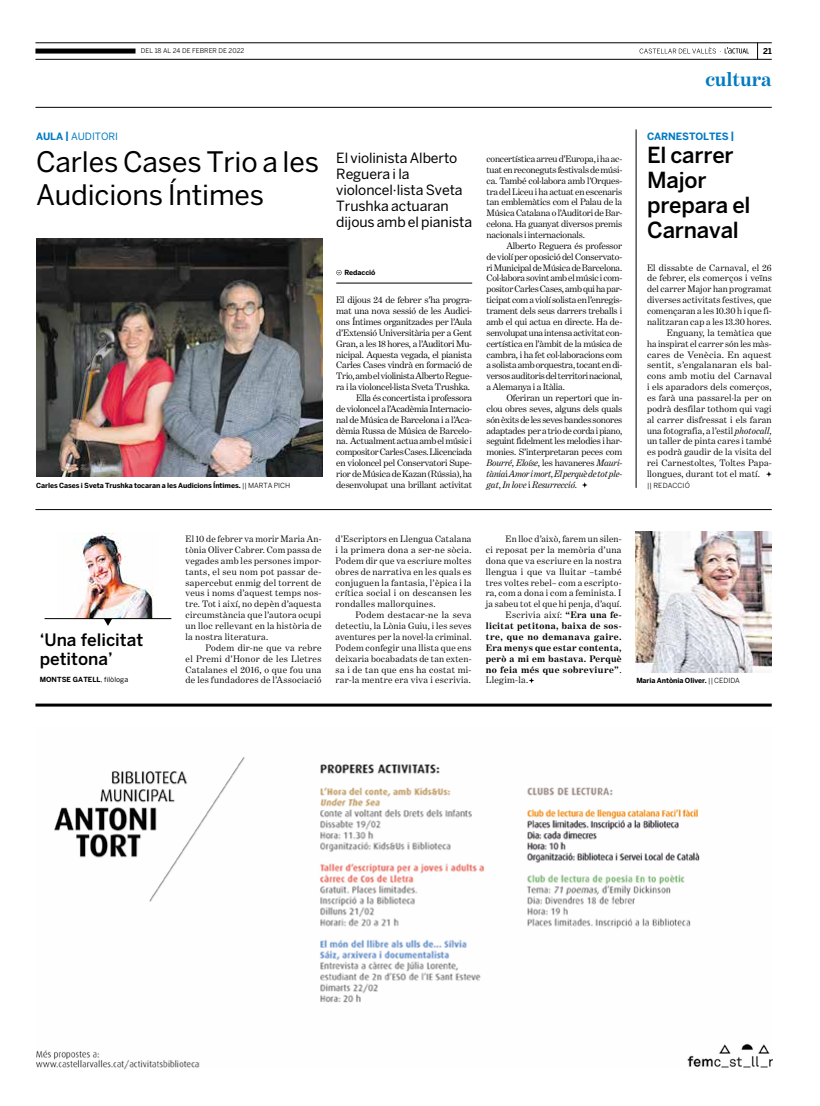
<style>
.page{position:relative;width:820px;height:1106px;background:#fff}
.page>*{position:absolute;margin:0;border:0;box-sizing:border-box;transform-origin:0 0}
.t1{font:28px/33px "Benton Sans";letter-spacing:-.005em;color:#000}
.t2{font:500 22px/25px "Benton Sans";letter-spacing:-.01em;color:#000}
.t3{font:700 20px "Benton Modern One";letter-spacing:-.005em;color:#007ac2}
.t4{font:500 17px/18px "Benton Sans";color:#000}
.t5{font:14px/16px "Benton Sans";letter-spacing:-.005em;color:#000}
.t6{font:10px "Benton Sans";letter-spacing:-.005em;color:#007ac2}
.t7{font:700 10px "Benton Sans";letter-spacing:-.01em;color:#007ac2}
.t8{font:9.5px/10.9px "Benton Modern One";letter-spacing:.01em;color:#000;text-align:justify}
.t9{font:9.5px/10.9px "Benton Modern One";letter-spacing:-.015em;color:#000;text-align:right}
.t10{font:700 9.5px "Benton Modern One";letter-spacing:.035em;color:#000}
.t11{font:9.5px "Benton Modern One";letter-spacing:.03em;color:#000}
.t12{font:9.5px "Benton Modern One";letter-spacing:.035em;color:#000}
.t13{font:italic 9.5px "Benton Modern One";letter-spacing:-.005em;color:#000}
.t14{font:700 8px "Benton Sans";color:#000}
.t15{font:700 7px "Benton Sans";letter-spacing:-.01em;color:#000}
.t16{font:7px "Benton Sans";letter-spacing:.02em;color:#000}
.t17{font:6.5px "Benton Sans";letter-spacing:.005em;color:#000}
.s1{font-weight:700}
.s2{font-style:italic}
.s3{font-weight:400}
.s4{font-style:normal}
</style>
<div class="page">
<svg style="left:757px;top:44px;width:1px;height:15px"></svg>
<svg style="left:639px;top:47px;width:109px;height:7px"></svg>
<hr style="left:35px;top:107px;width:736px;height:1px;background:#000">
<hr style="left:35px;top:43px;width:736px;height:1px;background:#000">
<hr style="left:35px;top:59px;width:736px;height:1px;background:#000">
<div style="left:35px;top:49px;width:100px;height:5px;background:#000"></div>
<img style="left:36px;top:757px;width:736px;height:312px">
<hr style="left:35px;top:703px;width:736px;height:3px;background:#000">
<svg style="left:336px;top:270px;width:5px;height:5px"></svg>
<hr style="left:336px;top:283px;width:136px;height:1px;background:#000">
<svg style="left:582px;top:482px;width:5px;height:6px"></svg>
<img style="left:36px;top:238px;width:286px;height:239px">
<img style="left:74px;top:532px;width:79px;height:86px">
<hr style="left:45px;top:618px;width:126px;height:1px;background:#000">
<hr style="left:35px;top:509px;width:736px;height:1px;background:#000">
<svg style="left:104px;top:618px;width:8px;height:8px"></svg>
<svg style="left:529px;top:678px;width:5px;height:5px"></svg>
<svg style="left:766px;top:471px;width:5px;height:6px"></svg>
<hr style="left:635px;top:129px;width:1px;height:359px;background:#000">
<img style="left:635px;top:531px;width:136px;height:141px">
<p class="t6" style="left:36px;top:131px;width:83px"><span class="s1">AULA |</span> AUDITORI</p>
<p class="t17" style="left:141px;top:47px;width:105px">DEL 18 AL 24 DE FEBRER DE 2022</p>
<p class="t14" style="left:762px;top:46px;width:10px">21</p>
<h3 class="t3" style="left:705px;top:68px;width:68px">cultura</h3>
<p class="t7" style="left:646px;top:131px;width:89px">CARNESTOLTES |</p>
<h1 class="t1" style="left:36px;top:145px;width:284px">Carles Cases Trio a les<br>Audicions Íntimes</h1>
<h3 class="t5" style="left:336px;top:150px;width:137px">El violinista Alberto<br>Reguera i la violoncel·lista Sveta<br>Trushka actuaran dijous amb el pianista</h3>
<p class="t8" style="left:486px;top:153px;width:137px">concertística arreu d’Europa, i ha ac&shy;tuat en reconeguts festivals de músi&shy;ca. També col·labora amb l’Orques&shy;tra del Liceu i ha actuat en escenaris tan emblemàtics com el Palau de la Música Catalana o l’Auditori de Bar&shy;celona. Ha guanyat diversos premis nacionals i internacionals.</p>
<p class="t8" style="left:486px;top:240px;width:137px;text-indent:20px">Alberto Reguera és professor de violí per oposició del Conservato&shy;ri Municipal de Música de Barcelona.<br>Col·labora sovint amb el músic i com&shy;positor Carles Cases, amb qui ha par&shy;ticipat com a violí solista en l’enregis&shy;trament dels seus darrers treballs i amb el qui actua en directe. Ha de&shy;senvolupat una intensa activitat con&shy;certística en l’àmbit de la música de cambra, i ha fet col·laboracions com a solista amb orquestra, tocant en di&shy;versos auditoris del territori nacional, a Alemanya i a Itàlia.</p>
<p class="t8" style="left:486px;top:392px;width:137px;text-indent:20px">Oferiran un repertori que in&shy;clou obres seves, alguns dels quals són èxits de les seves bandes sonores adaptades per a trio de corda i piano, seguint fidelment les melodies i har&shy;monies. S’interpretaran peces com <span class="s2">Bourré</span>, <span class="s2">Eloíse</span>, les havaneres <span class="s2">Mauri&shy;tània</span>i <span class="s2">Amor i mort</span>, <span class="s2">El perquè de tot ple-</span></p>
<p class="t15" style="left:344px;top:268px;width:33px">Redacció</p>
<p class="t9" style="left:336px;top:294px;width:137px">El dijous 24 de febrer s’ha progra&shy;mat una nova sessió de les Audici&shy;ons Íntimes organitzades per l’Aula d’Extensió Universitària per a Gent Gran, a les 18 hores, a l’Auditori Mu&shy;nicipal. Aquesta vegada, el pianista Carles Cases vindrà en formació de Trio, amb el violinista Alberto Regue&shy;ra i la violoncel·lista Sveta Trushka.<br>Ella és concertista i professora<br>de violoncel a l’Acadèmia Internacio&shy;nal de Música de Barcelona i a l’Aca&shy;dèmia Russa de Música de Barcelo&shy;na. Actualment actua amb el músic i compositor Carles Cases. Llicenciada en violoncel pel Conservatori Supe&shy;rior de Música de Kazan (Rússia), ha desenvolupat una brillant activitat</p>
<p class="t15" style="left:36px;top:481px;width:255px">Carles Cases i Sveta Trushka tocaran a les Audicions Íntimes. <span class="s3">|| MARTA PICH</span></p>
<p class="t13" style="left:486px;top:479px;width:92px">gat<span class="s4">,</span> In love <span class="s4">i</span> Resurrecció<span class="s4">.</span></p>
<h2 class="t2" style="left:646px;top:142px;width:105px">El carrer<br>Major prepara el<br>Carnaval</h2>
<p class="t8" style="left:646px;top:262px;width:126px">El dissabte de Carnaval, el 26</p>
<p class="t8" style="left:646px;top:273px;width:126px">de febrer, els comerços i veïns</p>
<p class="t8" style="left:646px;top:284px;width:126px">del carrer Major han programat</p>
<p class="t8" style="left:646px;top:294px;width:126px">diverses activitats festives, que</p>
<p class="t8" style="left:646px;top:305px;width:126px">començaran a les 10.30 h i que fi-</p>
<p class="t8" style="left:646px;top:316px;width:126px">nalitzaran cap a les 13.30 hores.</p>
<p class="t8" style="left:666px;top:327px;width:106px">Enguany, la temàtica que</p>
<p class="t8" style="left:646px;top:338px;width:126px">ha inspirat el carrer són les màs-</p>
<p class="t11" style="left:646px;top:349px;width:126px">cares de Venècia. En aquest</p>
<p class="t8" style="left:646px;top:360px;width:126px">sentit, s’engalanaran els bal-</p>
<p class="t8" style="left:646px;top:370px;width:126px">cons amb motiu del Carnaval</p>
<p class="t8" style="left:646px;top:381px;width:126px">i els aparadors dels comerços,</p>
<p class="t8" style="left:646px;top:392px;width:126px">es farà una passarel·la per on</p>
<p class="t8" style="left:646px;top:403px;width:126px">podrà desfilar tothom qui vagi</p>
<p class="t8" style="left:646px;top:414px;width:126px">al carrer disfressat i els faran</p>
<p class="t8" style="left:646px;top:425px;width:126px">una fotografia, a l’estil <span class="s2">photocall</span>,</p>
<p class="t8" style="left:646px;top:436px;width:126px">un taller de pinta cares i també</p>
<p class="t8" style="left:646px;top:446px;width:126px">es podrà gaudir de la visita del</p>
<p class="t8" style="left:646px;top:457px;width:126px">rei Carnestoltes, Toltes Papa-</p>
<p class="t8" style="left:646px;top:468px;width:114px">llongues, durant tot el matí.</p>
<p class="t16" style="left:646px;top:481px;width:44px">|| REDACCIÓ</p>
<h3 class="t4" style="left:40px;top:631px;width:105px">‘Una felicitat petitona’</h3>
<p class="t8" style="left:185px;top:533px;width:137px">El 10 de febrer va morir Maria An&shy;tònia Oliver Cabrer. Com passa de vegades amb les persones impor&shy;tants, el seu nom pot passar de&shy;sapercebut enmig del torrent de veus i noms d’aquest temps nos&shy;tre. Tot i així, no depèn d’aquesta circumstància que l’autora ocupi un lloc rellevant en la història de la nostra literatura.</p>
<p class="t8" style="left:185px;top:642px;width:137px;text-indent:20px">Podem dir-ne que va rebre el Premi d’Honor de les Lletres Catalanes el 2016, o que fou una</p>
<p class="t15" style="left:40px;top:675px;width:90px">MONTSE GATELL<span class="s3">, filòloga</span></p>
<p class="t11" style="left:185px;top:675px;width:137px">de les fundadores de l’Associació</p>
<p class="t8" style="left:335px;top:533px;width:137px">d’Escriptors en Llengua Catalana i la primera dona a ser-ne sòcia.<br>Podem dir que va escriure moltes obres de narrativa en les quals es conjuguen la fantasia, l’èpica i la crítica social i on descansen les rondalles mallorquines.</p>
<p class="t8" style="left:335px;top:609px;width:137px;text-indent:20px">Podem destacar-ne la seva detectiu, la Lònia Guiu, i les seves aventures per la novel·la criminal.<br>Podem confegir una llista que ens deixaria bocabadats de tan exten&shy;sa i de tan que ens ha costat mi&shy;rar-la mentre era viva i escrivia.</p>
<p class="t8" style="left:505px;top:533px;width:117px">En lloc d’això, farem un silen-</p>
<p class="t12" style="left:485px;top:544px;width:137px">ci reposat per la memòria d’una</p>
<p class="t11" style="left:485px;top:555px;width:137px">dona que va escriure en la nostra</p>
<p class="t12" style="left:485px;top:566px;width:137px">llengua i que va lluitar –també</p>
<p class="t11" style="left:485px;top:577px;width:137px">tres voltes rebel– com a escripto-</p>
<p class="t8" style="left:485px;top:588px;width:137px">ra, com a dona i com a feminista. I</p>
<p class="t8" style="left:485px;top:598px;width:137px">ja sabeu tot el que hi penja, d’aquí.</p>
<p class="t12" style="left:505px;top:609px;width:117px">Escrivia així: <span class="s1">“Era una fe-</span></p>
<p class="t10" style="left:485px;top:620px;width:137px">licitat petitona, baixa de sos-</p>
<p class="t10" style="left:485px;top:631px;width:137px">tre, que no demanava gaire.</p>
<p class="t10" style="left:485px;top:642px;width:137px">Era menys que estar contenta,</p>
<p class="t10" style="left:485px;top:653px;width:137px">però a mi em bastava. Perquè</p>
<p class="t10" style="left:485px;top:664px;width:137px">no feia més que sobreviure”<span class="s3">.</span></p>
<p class="t12" style="left:485px;top:675px;width:44px">Llegim-la.</p>
<p class="t15" style="left:636px;top:676px;width:105px">Maria Antònia Oliver. <span class="s3">|| CEDIDA</span></p>
</div>
